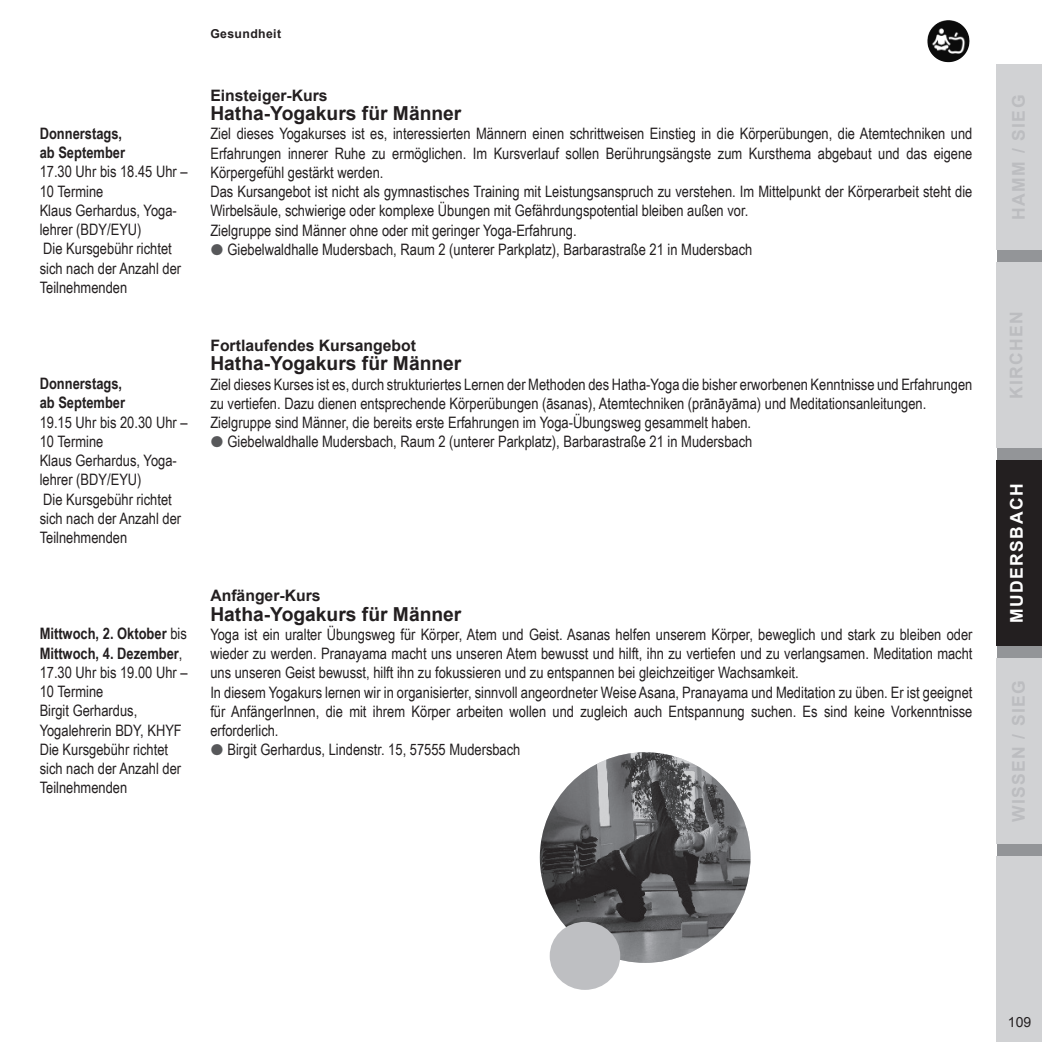
<style>
.page{position:relative;width:1042px;height:1042px;background:#fff}
.page>*{position:absolute;margin:0;border:0;box-sizing:border-box;transform-origin:0 0}
.t1{font:700 19.25px "Arial";color:#231f20}
.t2{font:700 17.5px "Arial";letter-spacing:.08em;color:#bcbdc0}
.t3{font:700 17.5px "Arial";letter-spacing:.08em;color:#fff}
.t4{font:15.75px/19.2px "Arial Narrow";color:#231f20}
.t5{font:700 15.75px "Arial";color:#231f20}
.t6{font:700 15.75px/19.2px "Arial Narrow";color:#231f20}
.t7{font:14px "Arial";color:#231f20}
.t8{font:700 12.25px "Arial";letter-spacing:.03em;color:#231f20}
.s1{font-weight:700}
</style>
<div class="page">
<div style="left:997px;top:64px;width:45px;height:978px;background:#939598"></div>
<div style="left:996px;top:64px;width:46px;height:186px;background:#d1d2d4"></div>
<div style="left:996px;top:262px;width:46px;height:186px;background:#d1d2d4"></div>
<div style="left:996px;top:460px;width:46px;height:186px;background:#231f20"></div>
<div style="left:996px;top:658px;width:46px;height:186px;background:#d1d2d4"></div>
<div style="left:996px;top:856px;width:46px;height:186px;background:#d1d2d4"></div>
<img style="left:927px;top:20px;width:31px;height:42px">
<img style="left:540px;top:752px;width:210px;height:211px;border-radius:105px">
<div style="left:550px;top:922px;width:70px;height:68px;background:#bebfc2;border-radius:50%"></div>
<p class="t6" style="left:40px;top:123px;width:87px">Donnerstags, ab September</p>
<p class="t4" style="left:40px;top:162px;width:149px">17.30 Uhr bis 18.45 Uhr –<br>10 Termine<br>Klaus Gerhardus, Yoga&shy;lehrer (BDY/EYU)<br>Die Kursgebühr richtet sich nach der Anzahl der<br>Teilnehmenden</p>
<p class="t6" style="left:40px;top:373px;width:87px">Donnerstags, ab September</p>
<p class="t4" style="left:40px;top:412px;width:149px">19.15 Uhr bis 20.30 Uhr –<br>10 Termine<br>Klaus Gerhardus, Yoga&shy;lehrer (BDY/EYU)<br>Die Kursgebühr richtet sich nach der Anzahl der<br>Teilnehmenden</p>
<p class="t4" style="left:40px;top:624px;width:149px"><span class="s1">Mittwoch, 2. Oktober</span> bis<br><span class="s1">Mittwoch, 4. Dezember</span>,<br>17.30 Uhr bis 19.00 Uhr –<br>10 Termine<br>Birgit Gerhardus,<br>Yogalehrerin BDY, KHYF<br>Die Kursgebühr richtet sich nach der Anzahl der<br>Teilnehmenden</p>
<p class="t8" style="left:210px;top:25px;width:72px">Gesundheit</p>
<p class="t5" style="left:210px;top:84px;width:119px">Einsteiger-Kurs</p>
<p class="t1" style="left:210px;top:100px;width:253px">Hatha-Yogakurs für Männer</p>
<p class="t4" style="left:210px;top:123px;width:763px">Ziel dieses Yogakurses ist es, interessierten Männern einen schrittweisen Einstieg in die Körperübungen, die Atemtechniken und</p>
<p class="t4" style="left:210px;top:143px;width:763px">Erfahrungen innerer Ruhe zu ermöglichen. Im Kursverlauf sollen Berührungsängste zum Kursthema abgebaut und das eigene</p>
<p class="t4" style="left:210px;top:162px;width:175px">Körpergefühl gestärkt werden.</p>
<p class="t4" style="left:210px;top:181px;width:763px">Das Kursangebot ist nicht als gymnastisches Training mit Leistungsanspruch zu verstehen. Im Mittelpunkt der Körperarbeit steht die</p>
<p class="t4" style="left:210px;top:200px;width:539px">Wirbelsäule, schwierige oder komplexe Übungen mit Gefährdungspotential bleiben außen vor.</p>
<p class="t4" style="left:210px;top:220px;width:368px">Zielgruppe sind Männer ohne oder mit geringer Yoga-Erfahrung.</p>
<p class="t4" style="left:227px;top:239px;width:526px">Giebelwaldhalle Mudersbach, Raum 2 (unterer Parkplatz), Barbarastraße 21 in Mudersbach</p>
<p class="t5" style="left:210px;top:334px;width:207px">Fortlaufendes Kursangebot</p>
<p class="t1" style="left:210px;top:350px;width:253px">Hatha-Yogakurs für Männer</p>
<p class="t4" style="left:210px;top:374px;width:763px">Ziel dieses Kurses ist es, durch strukturiertes Lernen der Methoden des Hatha-Yoga die bisher erworbenen Kenntnisse und Erfahrungen</p>
<p class="t4" style="left:210px;top:393px;width:717px">zu vertiefen. Dazu dienen entsprechende Körperübungen (āsanas), Atemtechniken (prānāyāma) und Meditationsanleitungen.</p>
<p class="t4" style="left:210px;top:412px;width:542px">Zielgruppe sind Männer, die bereits erste Erfahrungen im Yoga-Übungsweg gesammelt haben.</p>
<p class="t4" style="left:227px;top:431px;width:526px">Giebelwaldhalle Mudersbach, Raum 2 (unterer Parkplatz), Barbarastraße 21 in Mudersbach</p>
<p class="t5" style="left:210px;top:585px;width:112px">Anfänger-Kurs</p>
<p class="t1" style="left:210px;top:600px;width:253px">Hatha-Yogakurs für Männer</p>
<p class="t4" style="left:210px;top:624px;width:763px">Yoga ist ein uralter Übungsweg für Körper, Atem und Geist. Asanas helfen unserem Körper, beweglich und stark zu bleiben oder</p>
<p class="t4" style="left:210px;top:643px;width:763px">wieder zu werden. Pranayama macht uns unseren Atem bewusst und hilft, ihn zu vertiefen und zu verlangsamen. Meditation macht</p>
<p class="t4" style="left:210px;top:662px;width:590px">uns unseren Geist bewusst, hilft ihn zu fokussieren und zu entspannen bei gleichzeitiger Wachsamkeit.</p>
<p class="t4" style="left:210px;top:682px;width:763px">In diesem Yogakurs lernen wir in organisierter, sinnvoll angeordneter Weise Asana, Pranayama und Meditation zu üben. Er ist geeignet</p>
<p class="t4" style="left:210px;top:701px;width:763px">für AnfängerInnen, die mit ihrem Körper arbeiten wollen und zugleich auch Entspannung suchen. Es sind keine Vorkenntnisse</p>
<p class="t4" style="left:210px;top:720px;width:70px">erforderlich.</p>
<p class="t4" style="left:227px;top:739px;width:294px">Birgit Gerhardus, Lindenstr. 15, 57555 Mudersbach</p>
<p class="t2" style="left:1006px;top:220px;width:126px;rotate:-90deg">HAMM / SIEG</p>
<p class="t2" style="left:1004px;top:399px;width:90px;rotate:-90deg">KIRCHEN</p>
<p class="t3" style="left:1004px;top:623px;width:140px;rotate:-90deg">MUDERSBACH</p>
<p class="t2" style="left:1006px;top:822px;width:144px;rotate:-90deg">WISSEN / SIEG</p>
<p class="t7" style="left:1008px;top:1013px;width:25px">109</p>
</div>
